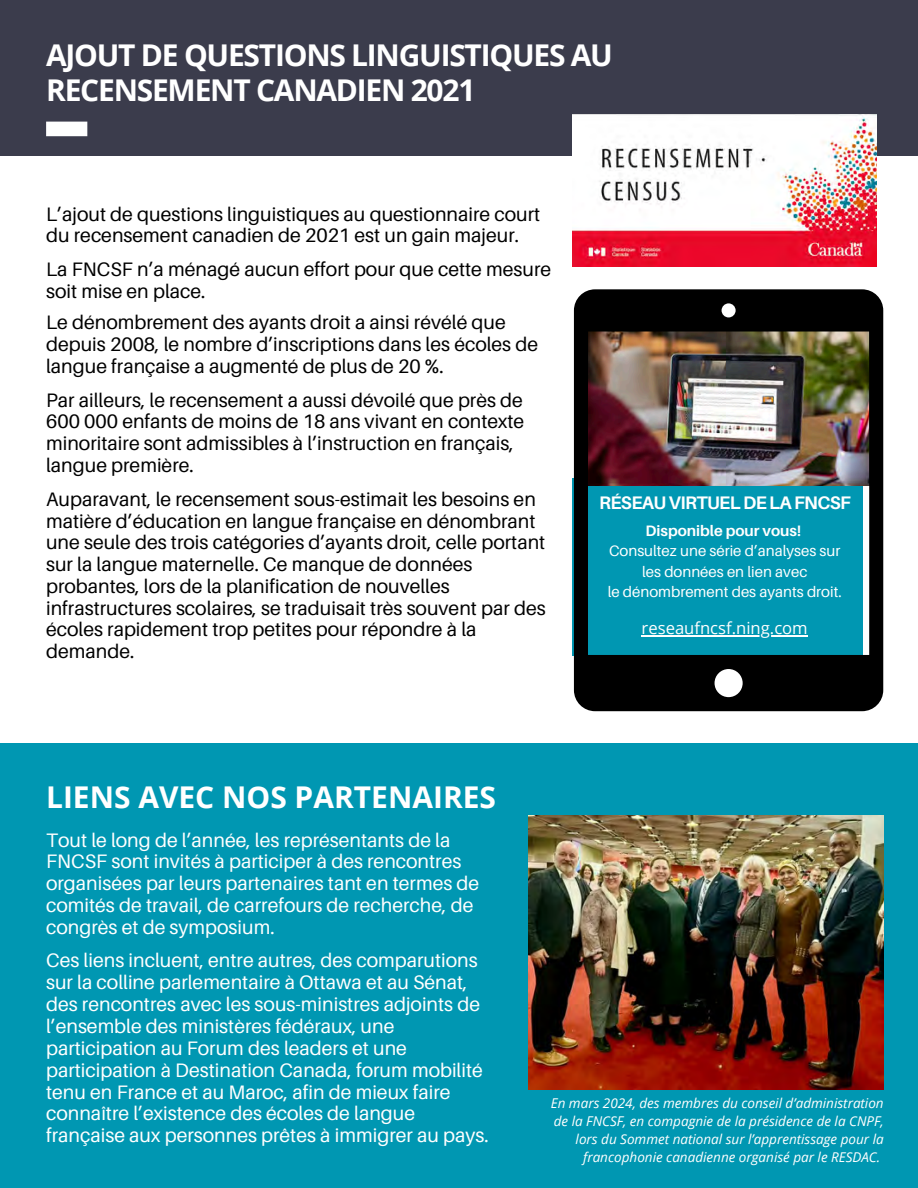
<style>
.page{position:relative;width:918px;height:1188px;background:#fff}
.page>*{position:absolute;margin:0;border:0;box-sizing:border-box;transform-origin:0 0}
.t1{font:700 30px/34.8px "Open Sans";letter-spacing:-.04em;color:#fff}
.t2{font:700 30px "Open Sans";color:#fff}
.t3{font:19.5px/21.8px "Aileron";color:#000}
.t4{font:19.5px/21.9px "Aileron";color:#fff}
.t5{font:700 18.15px "Aileron";letter-spacing:-.035em;color:#fff}
.t6{font:16.65px "Open Sans";color:#fff}
.t7{font:15.15px/20.2px "Aileron";color:#fff;text-align:center}
.t8{font:italic 13.5px/18px "Open Sans";color:#fff;text-align:right}
.s1{font-weight:700}
</style>
<div class="page">
<div style="left:0;top:743px;width:918px;height:445px;background:#0097b2"></div>
<div style="left:0;top:0;width:918px;height:155px;background:#3b3c4c"></div>
<div style="left:46px;top:122px;width:41px;height:14px;background:#fff"></div>
<img style="left:573px;top:115px;width:304px;height:152px">
<img style="left:574px;top:289px;width:309px;height:422px">
<img style="left:528px;top:815px;width:356px;height:275px">
<hr style="left:642px;top:635px;width:166px;height:1px;background:#fff">
<p class="t1" style="left:46px;top:37px;width:568px">AJOUT DE QUESTIONS LINGUISTIQUES AU<br>RECENSEMENT CANADIEN 2021</p>
<h3 class="t3" style="left:46px;top:203px;width:496px">L’ajout de questions linguistiques au questionnaire court du recensement canadien de 2021 est un gain majeur.</h3>
<h3 class="t3" style="left:46px;top:258px;width:507px">La FNCSF n’a ménagé aucun effort pour que cette mesure soit mise en place.</h3>
<h3 class="t3" style="left:46px;top:311px;width:494px">Le dénombrement des ayants droit a ainsi révélé que depuis 2008, le nombre d’inscriptions dans les écoles de langue française a augmenté de plus de 20 %.</h3>
<h3 class="t3" style="left:46px;top:389px;width:480px">Par ailleurs, le recensement a aussi dévoilé que près de 600 000 enfants de moins de 18 ans vivant en contexte minoritaire sont admissibles à l’instruction en français, langue première.</h3>
<p class="t3" style="left:46px;top:488px;width:501px">Auparavant, le recensement sous-estimait les besoins en matière d’éducation en langue française en dénombrant une seule des trois catégories d’ayants droit, celle portant sur la langue maternelle. Ce manque de données probantes, lors de la planification de nouvelles infrastructures scolaires, se traduisait très souvent par des écoles rapidement trop petites pour répondre à la demande.</p>
<h1 class="t5" style="left:599px;top:492px;width:253px">RÉSEAU VIRTUEL DE LA FNCSF</h1>
<h3 class="t7" style="left:608px;top:520px;width:236px"><span class="s1">Disponible pour vous!<br></span>Consultez une série d’analyses sur les données en lien avec<br>le dénombrement des ayants droit.</h3>
<h3 class="t6" style="left:642px;top:616px;width:168px">reseaufncsf.ning.com</h3>
<h2 class="t2" style="left:46px;top:776px;width:451px">LIENS AVEC NOS PARTENAIRES</h2>
<h4 class="t4" style="left:46px;top:828px;width:435px">Tout le long de l’année, les représentants de la FNCSF sont invités à participer à des rencontres organisées par leurs partenaires tant en termes de comités de travail, de carrefours de recherche, de congrès et de symposium.</h4>
<h4 class="t4" style="left:46px;top:949px;width:444px">Ces liens incluent, entre autres, des comparutions sur la colline parlementaire à Ottawa et au Sénat, des rencontres avec les sous-ministres adjoints de l’ensemble des ministères fédéraux, une participation au Forum des leaders et une participation à Destination Canada, forum mobilité tenu en France et au Maroc, afin de mieux faire connaître l’existence des écoles de langue française aux personnes prêtes à immigrer au pays.</h4>
<p class="t8" style="left:551px;top:1094px;width:334px">En mars 2024, des membres du conseil d’administration de la FNCSF, en compagnie de la présidence de la CNPF, lors du Sommet national sur l’apprentissage pour la francophonie canadienne organisé par le RESDAC.</p>
</div>
